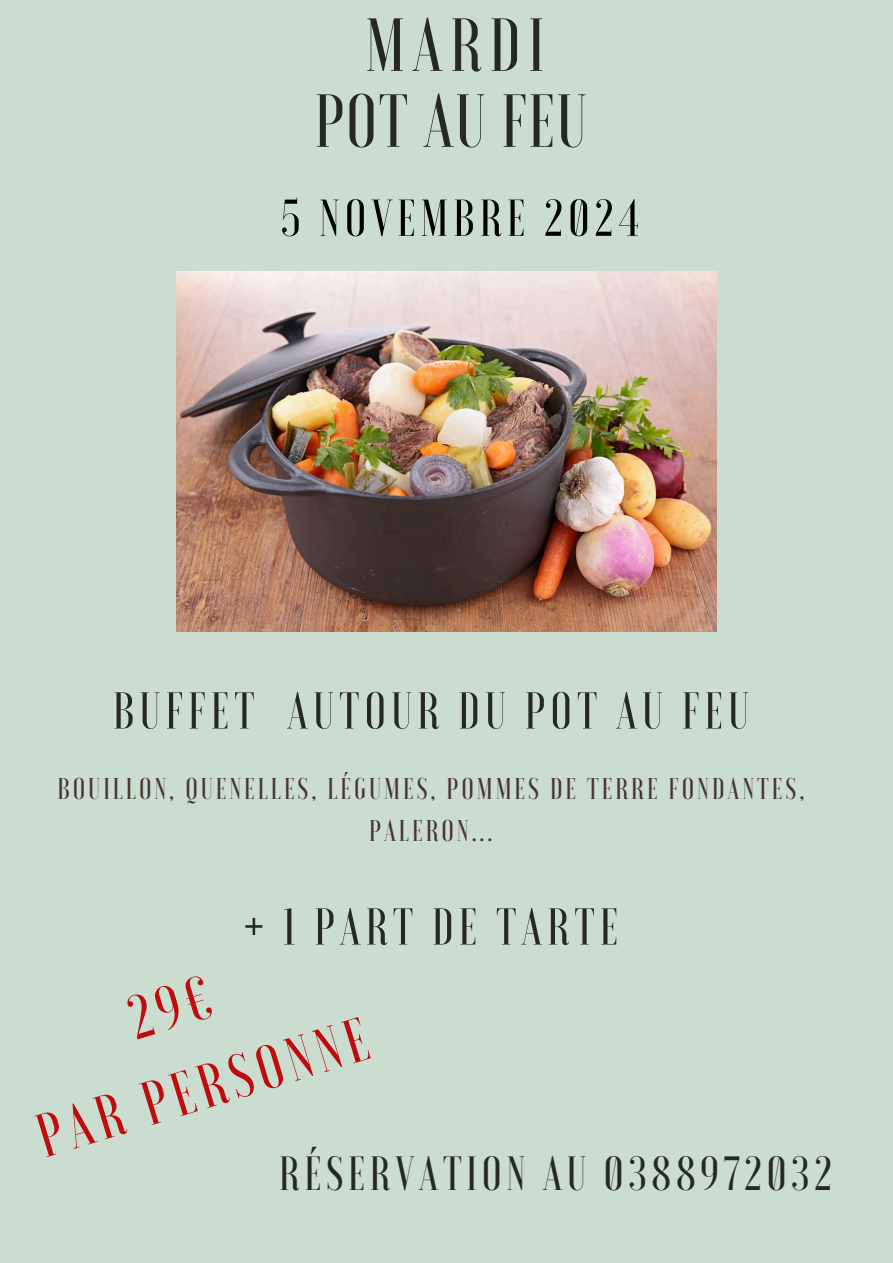
<style>
.page{position:relative;width:893px;height:1263px;background:#cbddd1}
.page>*{position:absolute;margin:0;border:0;box-sizing:border-box;transform-origin:0 0}
.t1{font:500 75px/75.9px "Voga";letter-spacing:.02em;color:#272727;text-align:center}
.t2{font:500 61.5px/86.1px "Voga";color:#bf0b0b;text-align:center}
.t3{font:500 51.75px "Voga";letter-spacing:.1em;color:#272727}
.t4{font:500 51.75px "Voga";letter-spacing:.1em;color:#000}
.t5{font:500 48px "Voga";letter-spacing:.1em;color:#272727}
.t6{font:500 30px/41.6px "Voga";letter-spacing:.1em;color:#483330;text-align:center}
</style>
<div class="page">
<img style="left:177px;top:272px;width:539px;height:359px">
<h3 class="t1" style="left:314px;top:7px;width:274px">MARDI<br>POT AU FEU</h3>
<h3 class="t4" style="left:281px;top:192px;width:360px">5 NOVEMBRE 2024</h3>
<p class="t3" style="left:113px;top:685px;width:637px">BUFFET AUTOUR DU POT AU FEU</p>
<h3 class="t6" style="left:57px;top:768px;width:748px">BOUILLON, QUENELLES, LÉGUMES, POMMES DE TERRE FONDANTES,<br>PALERON...</h3>
<h3 class="t3" style="left:244px;top:901px;width:376px">+ 1 PART DE TARTE</h3>
<p class="t2" style="left:1px;top:1014px;width:344px;rotate:-17deg">29€<br>PAR PERSONNE</p>
<h2 class="t5" style="left:279px;top:1149px;width:554px">RÉSERVATION AU 0388972032</h2>
</div>
